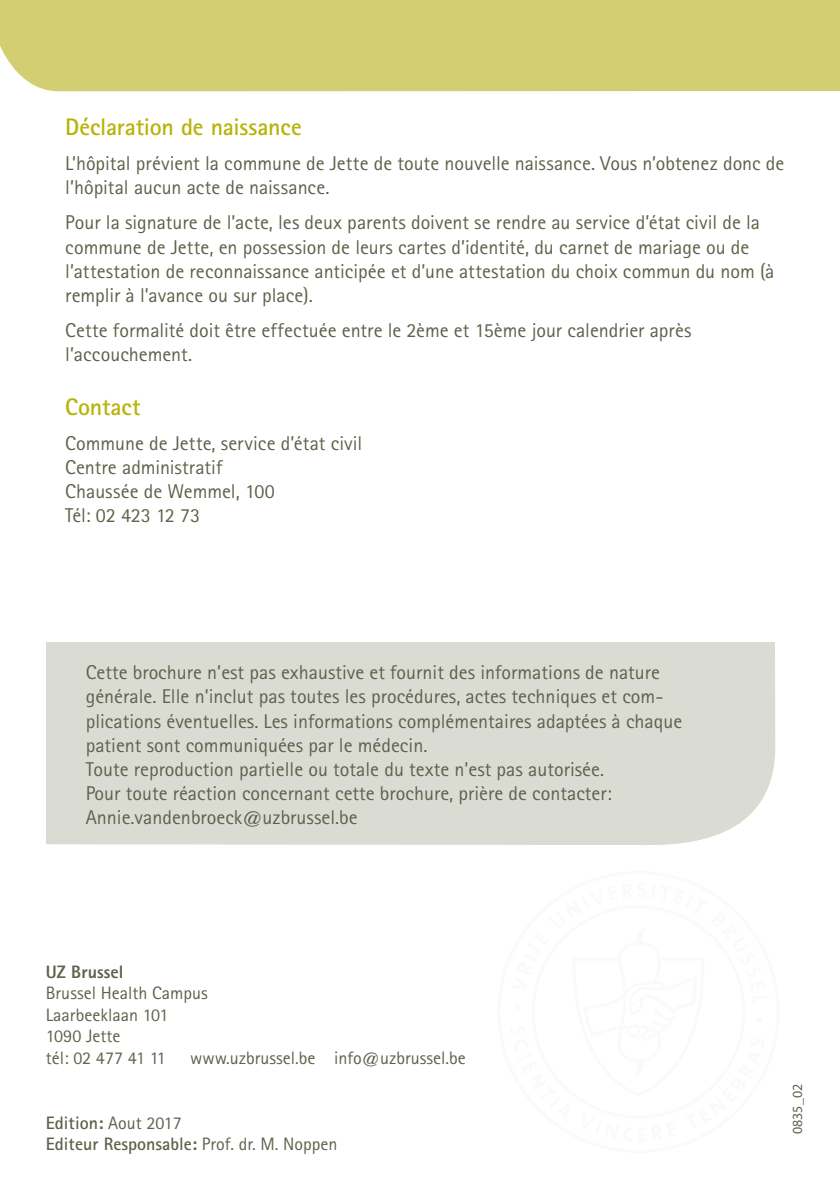
<style>
.page{position:relative;width:840px;height:1191px;background:#fff}
.page>*{position:absolute;margin:0;border:0;box-sizing:border-box;transform-origin:0 0}
.t1{font:700 24px "Rotis Sans Serif Std";letter-spacing:-.005em;color:#b8b309}
.t2{font:20px/24px "Rotis Sans Serif Std";color:#60614b}
.t3{font:18px/21.6px "Rotis Sans Serif Std";color:#60614b}
.t4{font:700 18px/21.6px "Rotis Sans Serif Std";color:#60614b}
.t5{font:800 18px "Rotis Sans Serif Std";color:#60614b}
.t6{font:14px "Myriad Pro";letter-spacing:-.005em;color:#60614b}
.s1{font-weight:400}
</style>
<div class="page">
<div style="left:0;top:0;width:839px;height:91px;background:#d4ce73"></div>
<div style="left:46px;top:642px;width:728px;height:203px;background:#dadbd3"></div>
<p class="t1" style="left:65px;top:111px;width:238px">Déclaration de naissance</p>
<p class="t2" style="left:65px;top:151px;width:720px">L’hôpital prévient la commune de Jette de toute nouvelle naissance. Vous n’obtenez donc de l’hôpital aucun acte de naissance.</p>
<p class="t2" style="left:65px;top:211px;width:710px">Pour la signature de l’acte, les deux parents doivent se rendre au service d’état civil de la commune de Jette, en possession de leurs cartes d’identité, du carnet de mariage ou de l’attestation de reconnaissance anticipée et d’une attestation du choix commun du nom (à remplir à l’avance ou sur place).</p>
<p class="t2" style="left:65px;top:318px;width:627px">Cette formalité doit être effectuée entre le 2ème et 15ème jour calendrier après l’accouchement.</p>
<p class="t1" style="left:65px;top:391px;width:77px">Contact</p>
<p class="t2" style="left:65px;top:431px;width:298px">Commune de Jette, service d’état civil<br>Centre administratif<br>Chaussée de Wemmel, 100<br>Tél: 02 423 12 73</p>
<p class="t2" style="left:86px;top:660px;width:598px">Cette brochure n’est pas exhaustive et fournit des informations de nature générale. Elle n’inclut pas toutes les procédures, actes techniques et com&shy;plications éventuelles. Les informations complémentaires adaptées à chaque patient sont communiquées par le médecin.<br>Toute reproduction partielle ou totale du texte n’est pas autorisée.<br>Pour toute réaction concernant cette brochure, prière de contacter:<br>Annie.vandenbroeck@uzbrussel.be</p>
<p class="t5" style="left:46px;top:960px;width:79px">UZ Brussel</p>
<p class="t3" style="left:46px;top:982px;width:163px">Brussel Health Campus<br>Laarbeeklaan 101<br>1090 Jette<br>tél: 02 477 41 11</p>
<p class="t3" style="left:190px;top:1047px;width:277px">www.uzbrussel.be info@uzbrussel.be</p>
<p class="t4" style="left:46px;top:1111px;width:293px">Edition: <span class="s1">Aout 2017<br></span>Editeur Responsable: <span class="s1">Prof. dr. M. Noppen</span></p>
<p class="t6" style="left:788px;top:1134px;width:52px;rotate:-90deg">0835_02</p>
</div>
